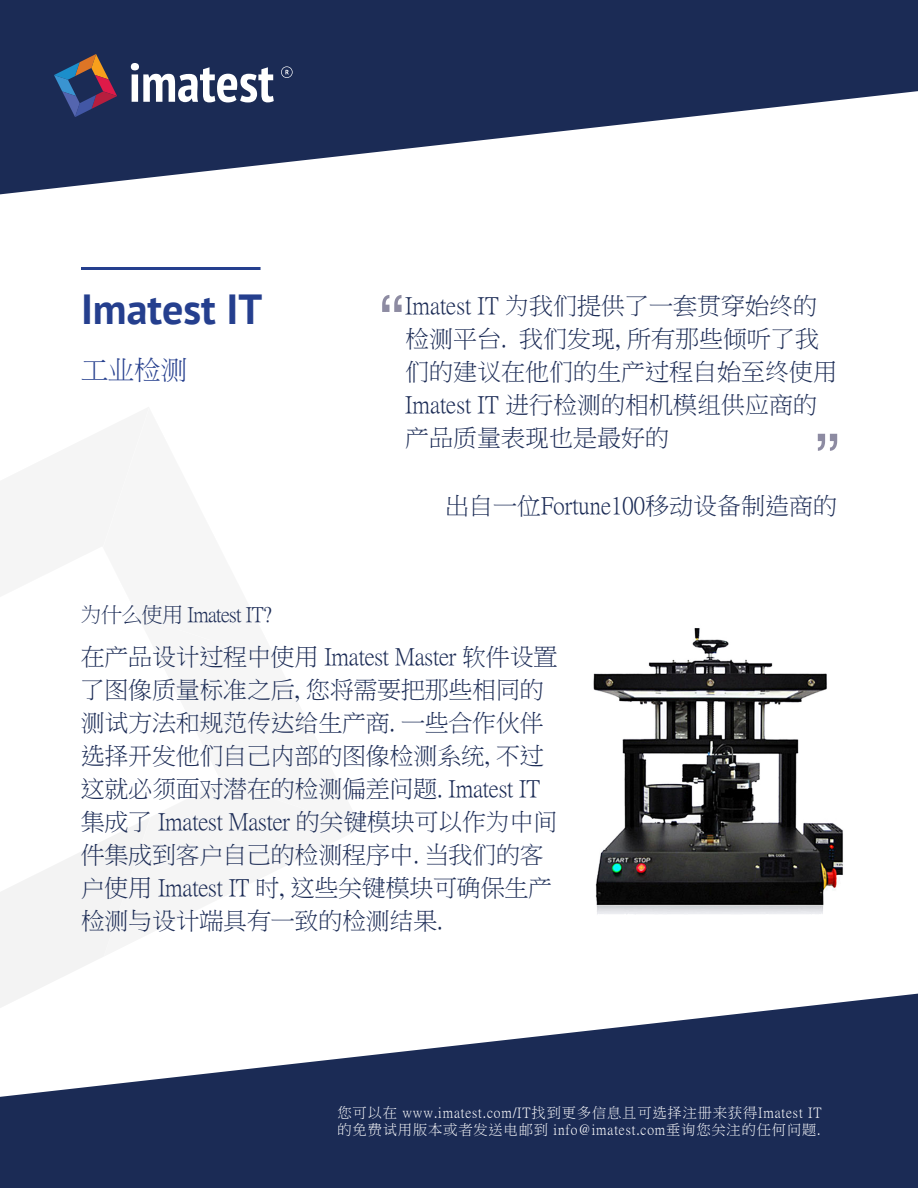
<style>
.page{position:relative;width:918px;height:1188px;background:#fff}
.page>*{position:absolute;margin:0;border:0;box-sizing:border-box;transform-origin:0 0}
.Body{font:66px "Helvetica Neue";color:#8d8ba2}
.t1{font:700 42px "PT Sans";color:#253f8e}
.t2{font:27px "P Ming Li U";color:#253f8e}
.Body-2{font:24px/33px "P Ming Li U";letter-spacing:-.01em;color:#1b2b55}
.SubHeader{font:21px "P Ming Li U";letter-spacing:-.03em;color:#1b2b55}
.t3{font:14.25px/17.1px "P Ming Li U";letter-spacing:.06em;color:#fff}
</style>
<div class="page">
<svg style="left:0;top:818px;width:150px;height:175px"></svg>
<hr style="left:81px;top:267px;width:180px;height:3px;background:#253f8e">
<img style="left:593px;top:628px;width:250px;height:286px">
<svg style="left:0;top:0;width:918px;height:195px;fill:#1b2b55"></svg>
<svg style="left:54px;top:54px;width:63px;height:63px;background:#454061"></svg>
<svg style="left:131px;top:63px;width:143px;height:39px"></svg>
<svg style="left:281px;top:66px;width:12px;height:12px"></svg>
<svg style="left:0;top:993px;width:918px;height:195px;fill:#1b2b55"></svg>
<p class="t1" style="left:81px;top:281px;width:183px">Imatest IT</p>
<p class="t2" style="left:81px;top:356px;width:108px">工业检测</p>
<p class="SubHeader" style="left:81px;top:604px;width:193px">为什么使用 Imatest IT?</p>
<p class="Body" style="left:378px;top:271px;width:30px">“</p>
<p class="Body-2" style="left:405px;top:290px;width:433px">Imatest IT 为我们提供了一套贯穿始终的检测平台. 我们发现, 所有那些倾听了我们的建议在他们的生产过程自始至终使用<br>Imatest IT 进行检测的相机模组供应商的产品质量表现也是最好的</p>
<p class="Body" style="left:842px;top:475px;width:30px;rotate:-180deg">“</p>
<p class="Body-2" style="left:445px;top:489px;width:393px">出自一位Fortune100移动设备制造商的</p>
<p class="Body-2" style="left:81px;top:641px;width:478px">在产品设计过程中使用 Imatest Master 软件设置了图像质量标准之后, 您将需要把那些相同的测试方法和规范传达给生产商. 一些合作伙伴选择开发他们自己内部的图像检测系统, 不过这就必须面对潜在的检测偏差问题. Imatest IT集成了 Imatest Master 的关键模块可以作为中间件集成到客户自己的检测程序中. 当我们的客户使用 Imatest IT 时, 这些关键模块可确保生产检测与设计端具有一致的检测结果.</p>
<p class="t3" style="left:338px;top:1104px;width:486px">您可以在 www.imatest.com/IT找到更多信息且可选择注册来获得Imatest IT的免费试用版本或者发送电邮到 info@imatest.com垂询您关注的任何问题.</p>
</div>
